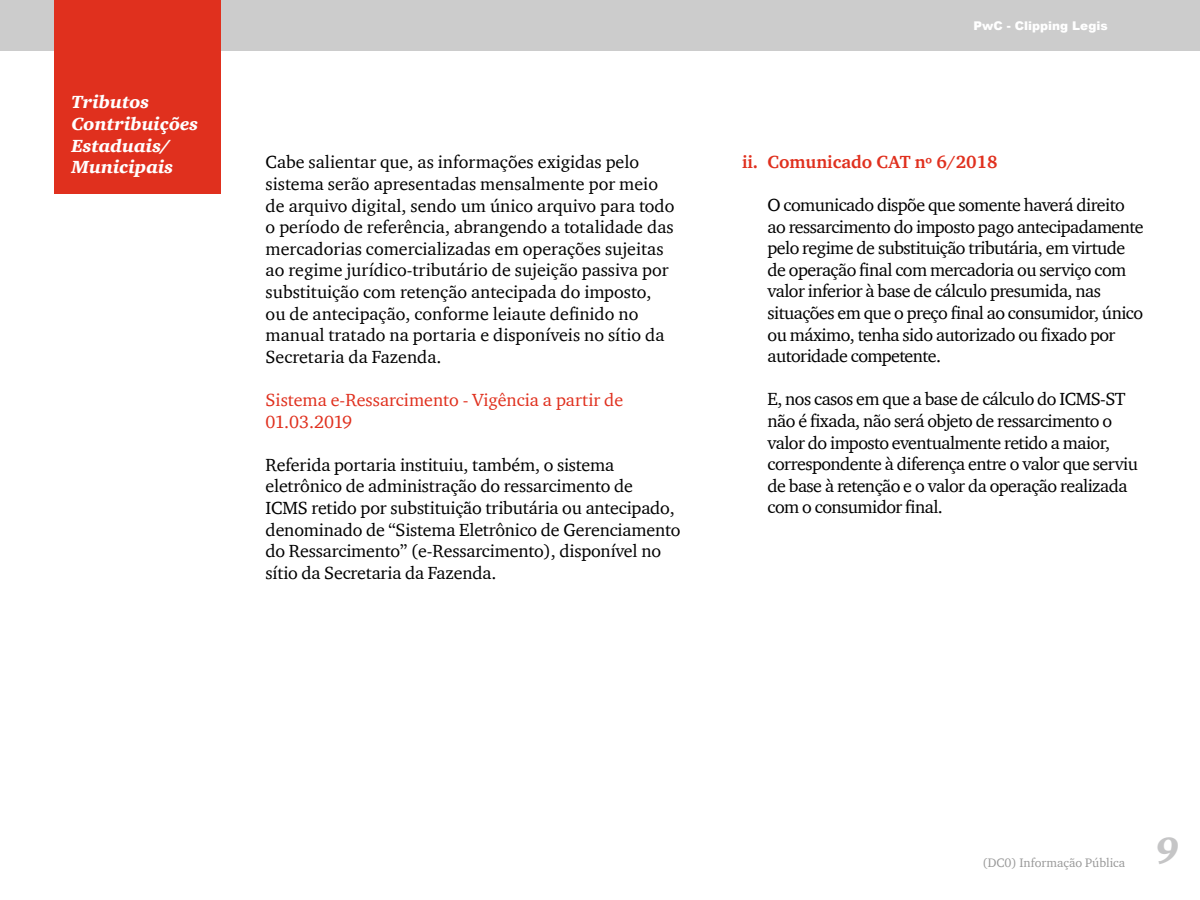
<style>
.page{position:relative;width:1200px;height:900px;background:#fff}
.page>*{position:absolute;margin:0;border:0;box-sizing:border-box;transform-origin:0 0}
.t1{font:italic 900 36px "ITC Charter Com";color:#c5c5c6}
.t2{font:18px/21.6px "ITC Charter Com";letter-spacing:-.01em;color:#000}
.t3{font:18px/21.6px "ITC Charter Com";letter-spacing:-.03em;color:#000}
.t4{font:18px/21.6px "ITC Charter Com";color:#e0301e}
.t5{font:italic 900 18px/21.6px "ITC Charter Com";color:#fff}
.t6{font:700 18px "ITC Charter Com";color:#e0301e}
.t7{font:12.6px "ITC Charter Com";color:#999}
.t8{font:900 12px "Arial";color:#fff}
.s1{color:#e0301e}
</style>
<div class="page">
<div style="left:0;top:0;width:1200px;height:51px;background:#ccc"></div>
<div style="left:54px;top:0;width:166px;height:194px;background:#e0301e"></div>
<p class="t5" style="left:71px;top:91px;width:128px">Tributos<br>Contribuições<br>Estaduais/<br>Municipais</p>
<p class="t2" style="left:266px;top:151px;width:410px;text-indent:-26px"><span class="s1">vi.</span> Cabe salientar que, as informações exigidas pelo sistema serão apresentadas mensalmente por meio de arquivo digital, sendo um único arquivo para todo o período de referência, abrangendo a totalidade das mercadorias comercializadas em operações sujeitas ao regime jurídico-tributário de sujeição passiva por substituição com retenção antecipada do imposto, ou de antecipação, conforme leiaute definido no manual tratado na portaria e disponíveis no sítio da Secretaria da Fazenda.</p>
<p class="t4" style="left:266px;top:389px;width:359px">Sistema e-Ressarcimento - Vigência a partir de<br>01.03.2019</p>
<p class="t2" style="left:266px;top:454px;width:416px">Referida portaria instituiu, também, o sistema eletrônico de administração do ressarcimento de<br>ICMS retido por substituição tributária ou antecipado, denominado de “Sistema Eletrônico de Gerenciamento do Ressarcimento” (e-Ressarcimento), disponível no sítio da Secretaria da Fazenda.</p>
<p class="t8" style="left:973px;top:17px;width:136px">PwC - Clipping Legis</p>
<p class="t6" style="left:742px;top:151px;width:257px">ii. Comunicado CAT nº 6/2018</p>
<p class="t3" style="left:768px;top:194px;width:378px">O comunicado dispõe que somente haverá direito ao ressarcimento do imposto pago antecipadamente pelo regime de substituição tributária, em virtude de operação final com mercadoria ou serviço com valor inferior à base de cálculo presumida, nas situações em que o preço final ao consumidor, único ou máximo, tenha sido autorizado ou fixado por autoridade competente.</p>
<p class="t3" style="left:768px;top:388px;width:372px">E, nos casos em que a base de cálculo do ICMS-ST não é fixada, não será objeto de ressarcimento o valor do imposto eventualmente retido a maior, correspondente à diferença entre o valor que serviu de base à retenção e o valor da operação realizada com o consumidor final.</p>
<p class="t7" style="left:982px;top:855px;width:144px">(DC0) Informação Pública</p>
<h1 class="t1" style="left:1156px;top:828px;width:25px">9</h1>
</div>
